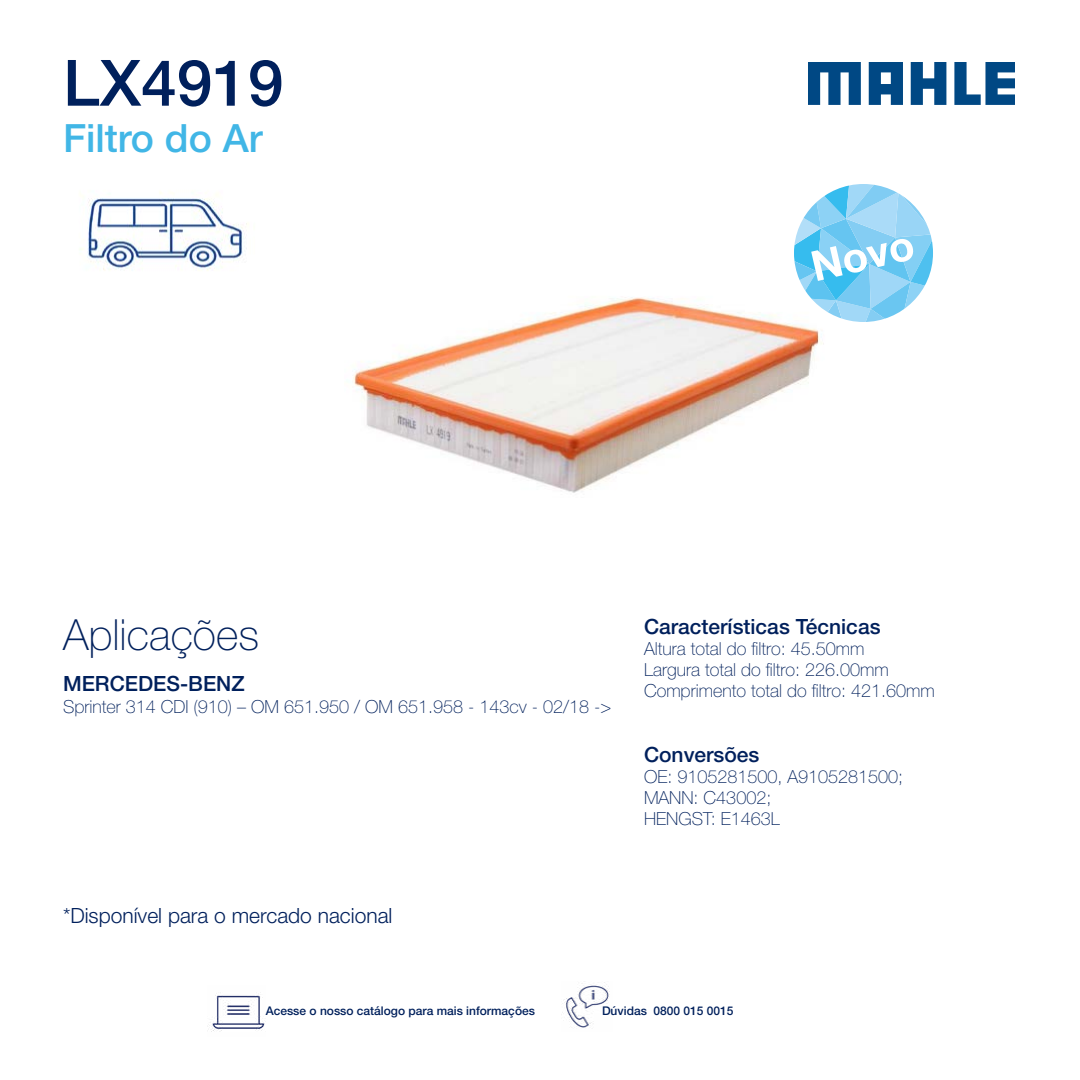
<style>
.page{position:relative;width:1080px;height:1080px;background:#fff}
.page>*{position:absolute;margin:0;border:0;box-sizing:border-box;transform-origin:0 0}
.t1{font:500 64px "Helvetica Neue LT Std";color:#00205c}
.t2{font:100 43px "Helvetica Neue LT Std";color:#00205c}
.t3{font:700 42px "Helvetica Neue LT Std";color:#fff}
.t4{font:500 39px "Helvetica Neue LT Std";color:#41b6e6}
.t5{font:500 21px "Helvetica Neue LT Std";color:#00205c}
.t6{font:300 21px "Helvetica Neue LT Std";color:#00205c}
.t7{font:100 18px/21px "Helvetica Neue LT Std";color:#00205c}
.t8{font:500 12px "Helvetica Neue LT Std";color:#00205c}
</style>
<div class="page">
<svg style="left:808px;top:62px;width:53px;height:43px"></svg>
<svg style="left:911px;top:62px;width:35px;height:43px"></svg>
<svg style="left:954px;top:62px;width:61px;height:43px"></svg>
<svg style="left:869px;top:62px;width:34px;height:43px"></svg>
<img style="left:209px;top:992px;width:56px;height:40px">
<img style="left:562px;top:982px;width:48px;height:46px">
<img style="left:353px;top:297px;width:471px;height:196px">
<svg style="left:794px;top:184px;width:139px;height:138px"></svg>
<img style="left:80px;top:192px;width:169px;height:79px">
<h1 class="t1" style="left:63px;top:45px;width:222px">LX4919</h1>
<h3 class="t4" style="left:63px;top:115px;width:201px">Filtro do Ar</h3>
<h3 class="t3" style="left:806px;top:242px;width:106px;rotate:-13deg">Novo</h3>
<h2 class="t2" style="left:63px;top:610px;width:198px">Aplicações</h2>
<p class="t5" style="left:63px;top:671px;width:183px">MERCEDES-BENZ</p>
<p class="t7" style="left:63px;top:696px;width:550px">Sprinter 314 CDI (910) – OM 651.950 / OM 651.958 - 143cv - 02/18 -&gt;</p>
<p class="t6" style="left:63px;top:903px;width:331px">*Disponível para o mercado nacional</p>
<p class="t5" style="left:644px;top:614px;width:238px">Características Técnicas</p>
<p class="t7" style="left:644px;top:638px;width:292px">Altura total do filtro: 45.50mm<br>Largura total do filtro: 226.00mm<br>Comprimento total do filtro: 421.60mm</p>
<p class="t5" style="left:644px;top:742px;width:117px">Conversões</p>
<p class="t7" style="left:644px;top:766px;width:261px">OE: 9105281500, A9105281500;<br>MANN: C43002;<br>HENGST: E1463L</p>
<p class="t8" style="left:266px;top:1004px;width:271px">Acesse o nosso catálogo para mais informações</p>
<p class="t8" style="left:602px;top:1004px;width:133px">Dúvidas 0800 015 0015</p>
</div>
